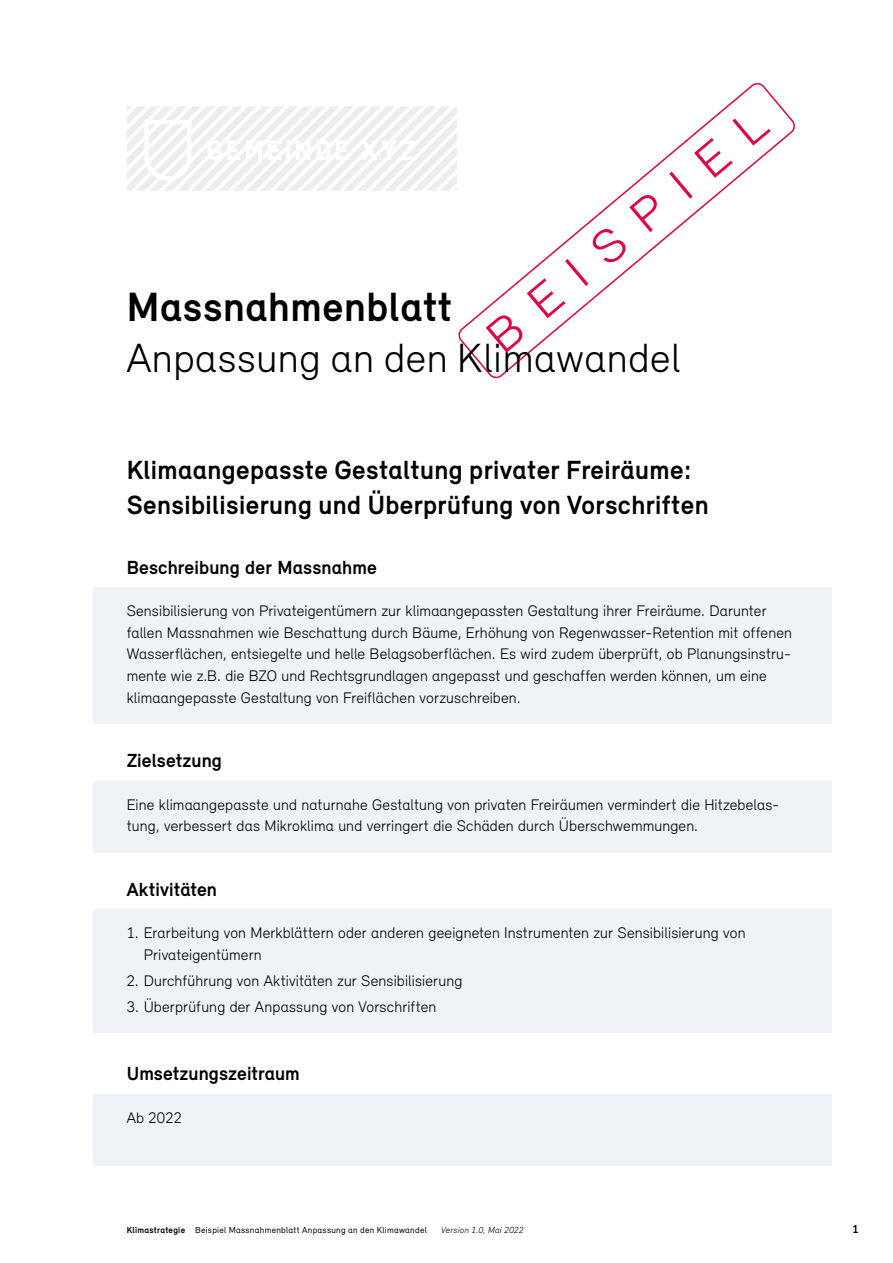
<style>
.page{position:relative;width:893px;height:1263px;background:#fff}
.page>*{position:absolute;margin:0;border:0;box-sizing:border-box;transform-origin:0 0}
.t1{font:300 48.3px "Relevant";color:#e50046;scale:1.08 1}
.t2{font:300 42px "Relevant";letter-spacing:.015em;color:#000}
.t3{font:700 42px "Relevant";letter-spacing:.015em;color:#000}
.t4{font:700 27px/34.5px "Relevant";letter-spacing:.015em;color:#000}
.t5{font:700 19.5px "Relevant";letter-spacing:.005em;color:#000}
.t6{font:300 15.75px/21.8px "Relevant";letter-spacing:.01em;color:#000}
.t7{font:700 12px "Relevant";color:#000}
.t8{font:9px "Relevant";letter-spacing:.03em;color:#000}
.t9{font:italic 300 9px "Relevant";letter-spacing:.025em;color:#000}
.s1{font-weight:700}
</style>
<div class="page">
<div style="left:93px;top:587px;width:738px;height:137px;background:#eef3f7"></div>
<div style="left:93px;top:781px;width:738px;height:71px;background:#eef3f7"></div>
<div style="left:93px;top:909px;width:738px;height:72px;background:#eef3f7"></div>
<div style="left:93px;top:957px;width:738px;height:50px;background:#eef3f7"></div>
<div style="left:93px;top:983px;width:738px;height:50px;background:#eef3f7"></div>
<div style="left:93px;top:1094px;width:738px;height:50px;background:#eef3f7"></div>
<div style="left:93px;top:1116px;width:738px;height:49px;background:#eef3f7"></div>
<svg style="left:127px;top:106px;width:330px;height:85px"></svg>
<svg style="left:458px;top:82px;width:337px;height:297px"></svg>
<h1 class="t1" style="left:474px;top:321px;width:325px;rotate:-40deg">BEISPIEL</h1>
<h2 class="t3" style="left:127px;top:281px;width:327px">Massnahmenblatt</h2>
<h2 class="t2" style="left:127px;top:332px;width:555px">Anpassung an den Klimawandel</h2>
<h3 class="t4" style="left:127px;top:452px;width:583px">Klimaangepasste Gestaltung privater Freiräume:<br>Sensibilisierung und Überprüfung von Vorschriften</h3>
<p class="t5" style="left:127px;top:555px;width:252px">Beschreibung der Massnahme</p>
<p class="t6" style="left:127px;top:599px;width:667px">Sensibilisierung von Privateigentümern zur klimaangepassten Gestaltung ihrer Freiräume. Darunter fallen Massnahmen wie Beschattung durch Bäume, Erhöhung von Regenwasser-Retention mit offenen Wasserflächen, entsiegelte und helle Belagsoberflächen. Es wird zudem überprüft, ob Planungsinstru&shy;mente wie z.B. die BZO und Rechtsgrundlagen angepasst und geschaffen werden können, um eine klimaangepasste Gestaltung von Freiflächen vorzuschreiben.</p>
<p class="t5" style="left:127px;top:749px;width:97px">Zielsetzung</p>
<p class="t6" style="left:127px;top:793px;width:654px">Eine klimaangepasste und naturnahe Gestaltung von privaten Freiräumen vermindert die Hitzebelas&shy;tung, verbessert das Mikroklima und verringert die Schäden durch Überschwemmungen.</p>
<p class="t5" style="left:127px;top:877px;width:92px">Aktivitäten</p>
<p class="t6" style="left:144px;top:921px;width:603px;text-indent:-17px">1. Erarbeitung von Merkblättern oder anderen geeigneten Instrumenten zur Sensibilisierung von<br>Privateigentümern</p>
<p class="t6" style="left:127px;top:969px;width:337px">2. Durchführung von Aktivitäten zur Sensibilisierung</p>
<p class="t6" style="left:127px;top:995px;width:311px">3. Überprüfung der Anpassung von Vorschriften</p>
<p class="t5" style="left:127px;top:1062px;width:175px">Umsetzungszeitraum</p>
<p class="t6" style="left:127px;top:1106px;width:57px">Ab 2022</p>
<p class="t8" style="left:127px;top:1224px;width:302px"><span class="s1">Klimastrategie</span> Beispiel Massnahmenblatt Anpassung an den Klimawandel</p>
<p class="t9" style="left:441px;top:1224px;width:84px">Version 1.0, Mai 2022</p>
<p class="t7" style="left:852px;top:1221px;width:8px">1</p>
</div>
